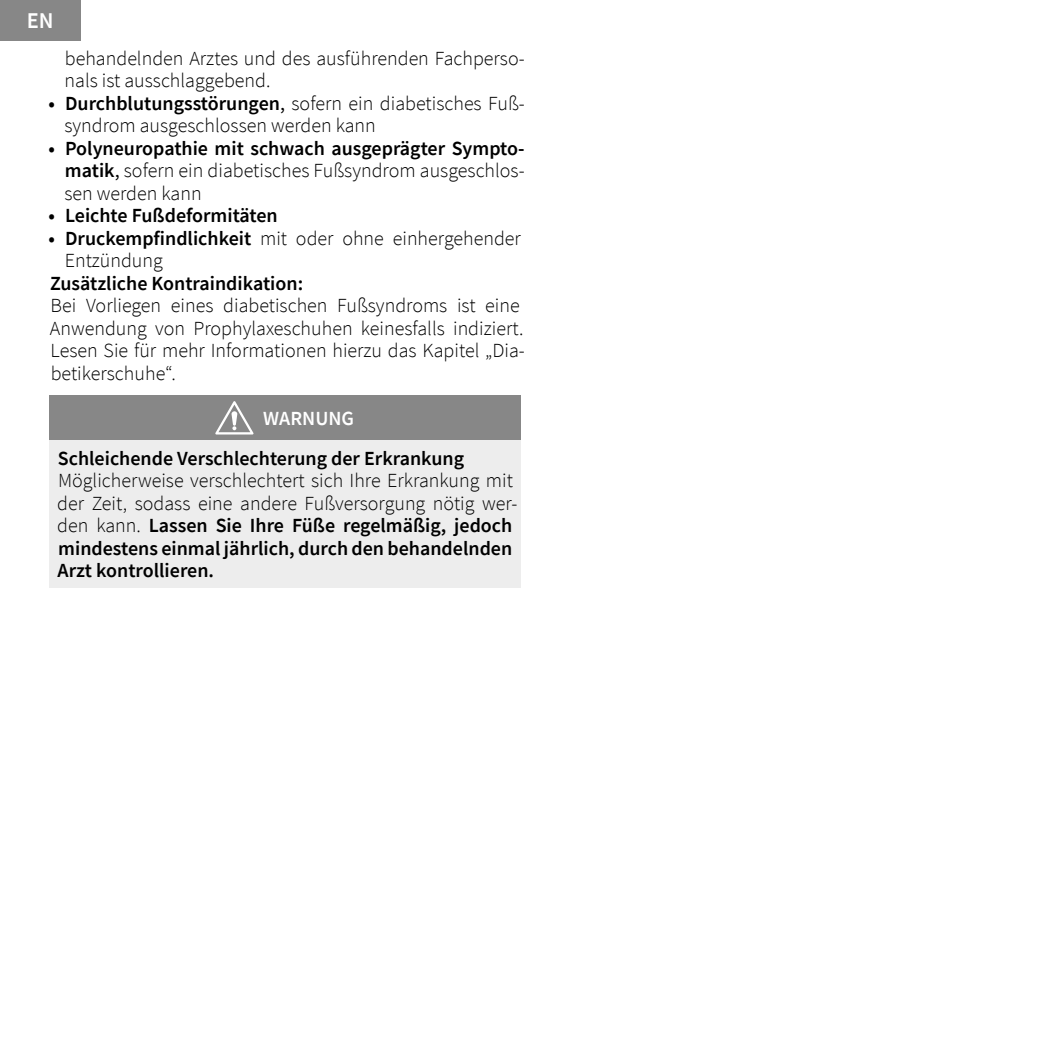
<style>
.page{position:relative;width:1063px;height:1063px;background:#fff}
.page>*{position:absolute;margin:0;border:0;box-sizing:border-box;transform-origin:0 0}
.t1{font:600 22.5px "Source Sans Pro";color:#fff}
.t2{font:300 20px/22.5px "Source Sans Pro";color:#000}
.t3{font:600 20px "Source Sans Pro";color:#000}
.t4{font:600 20px "Source Sans Pro";color:#fff}
.s1{font-weight:600}
.s2{font-weight:400}
</style>
<div class="page">
<div style="left:50px;top:396px;width:471px;height:44px;background:#878787"></div>
<div style="left:50px;top:440px;width:471px;height:147px;background:#ededed"></div>
<svg style="left:215px;top:401px;width:39px;height:34px"></svg>
<div style="left:0;top:0;width:81px;height:40px;background:#878787"></div>
<p class="t1" style="left:27px;top:6px;width:28px">EN</p>
<p class="t2" style="left:65px;top:47px;width:462px">behandelnden Arztes und des ausführenden Fachperso&shy;nals ist ausschlaggebend.</p>
<p class="t2" style="left:64px;top:92px;width:462px;text-indent:-16px"><span class="s1">• Durchblutungsstörungen</span><span class="s2">,</span> sofern ein diabetisches Fuß&shy;syndrom ausgeschlossen werden kann</p>
<p class="t2" style="left:64px;top:137px;width:462px;text-align:justify;text-indent:-16px"><span class="s1">• Polyneuropathie mit schwach ausgeprägter Sympto&shy;matik</span><span class="s2">,</span> sofern ein diabetisches Fußsyndrom ausgeschlos&shy;sen werden kann</p>
<p class="t3" style="left:49px;top:202px;width:231px">• Leichte Fußdeformitäten</p>
<p class="t2" style="left:65px;top:227px;width:458px;text-indent:-16px"><span class="s1">• Druckempfindlichkeit</span> mit oder ohne einhergehender<br>Entzündung</p>
<p class="t3" style="left:50px;top:270px;width:255px">Zusätzliche Kontraindikation:</p>
<p class="t2" style="left:50px;top:294px;width:476px">Bei Vorliegen eines diabetischen Fußsyndroms ist eine Anwendung von Prophylaxeschuhen keinesfalls indiziert.<br>Lesen Sie für mehr Informationen hierzu das Kapitel „Dia&shy;betikerschuhe“.</p>
<p class="t4" style="left:263px;top:406px;width:92px">WARNUNG</p>
<p class="t3" style="left:58px;top:445px;width:408px">Schleichende Verschlechterung der Erkrankung</p>
<p class="t2" style="left:57px;top:469px;width:462px">Möglicherweise verschlechtert sich Ihre Erkrankung mit der Zeit, sodass eine andere Fußversorgung nötig wer&shy;den kann. <span class="s1">Lassen Sie Ihre Füße regelmäßig, jedoch mindestens einmal jährlich, durch den behandelnden Arzt kontrollieren.</span></p>
</div>
